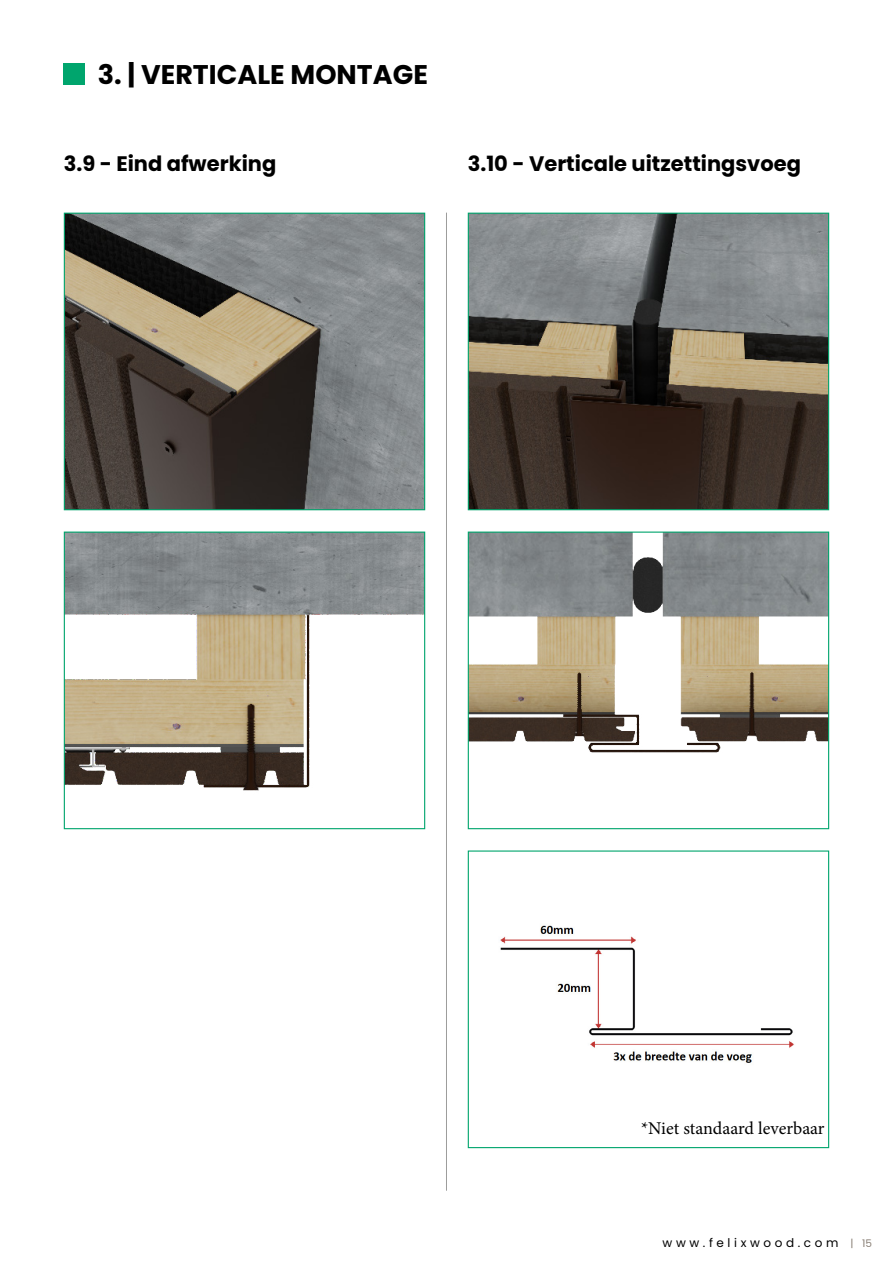
<style>
.page{position:relative;width:893px;height:1263px;background:#fff}
.page>*{position:absolute;margin:0;border:0;box-sizing:border-box;transform-origin:0 0}
.t1{font:700 27px "Poppins";color:#000}
.t2{font:700 21px "Poppins";color:#000}
.t3{font:18px "Minion Pro";color:#000}
.t4{font:12px "Poppins";letter-spacing:.3em;color:#000}
.s1{font-size:10.5px;color:#8a8076}
</style>
<div class="page">
<div style="left:64px;top:64px;width:21px;height:21px;background:#00a56d"></div>
<hr style="left:446px;top:213px;width:1px;height:978px;background:#9d9d9c">
<img style="left:66px;top:215px;width:357px;height:293px">
<div style="left:64px;top:213px;width:361px;height:297px;border:1px solid #00a56d"></div>
<img style="left:66px;top:533px;width:357px;height:258px">
<div style="left:64px;top:531px;width:361px;height:298px;border:1px solid #00a56d"></div>
<img style="left:470px;top:533px;width:357px;height:220px">
<div style="left:468px;top:531px;width:361px;height:298px;border:1px solid #00a56d"></div>
<div style="left:468px;top:850px;width:361px;height:298px;border:1px solid #00a56d"></div>
<img style="left:470px;top:215px;width:357px;height:293px">
<div style="left:468px;top:213px;width:361px;height:297px;border:1px solid #00a56d"></div>
<img style="left:500px;top:925px;width:294px;height:138px">
<p class="t1" style="left:98px;top:59px;width:332px">3. | VERTICALE MONTAGE</p>
<p class="t2" style="left:64px;top:151px;width:214px">3.9 - Eind afwerking</p>
<p class="t2" style="left:468px;top:151px;width:335px">3.10 - Verticale uitzettingsvoeg</p>
<p class="t3" style="left:641px;top:1116px;width:185px">*Niet standaard leverbaar</p>
<p class="t4" style="left:663px;top:1236px;width:211px">www.felixwood.com <span class="s1">| 15</span></p>
</div>
